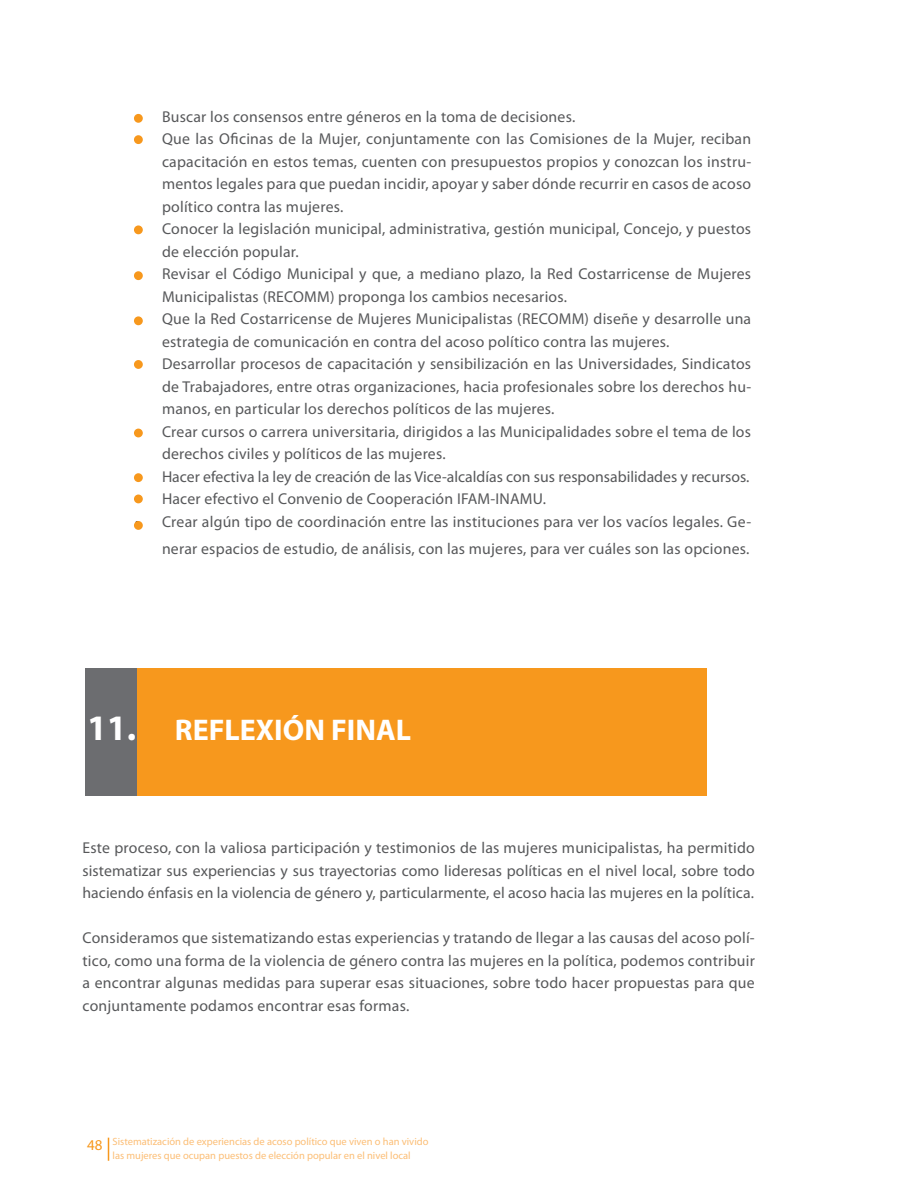
<style>
.page{position:relative;width:918px;height:1188px;background:#fff}
.page>*{position:absolute;margin:0;border:0;box-sizing:border-box;transform-origin:0 0}
.TITULO_PRINCIPAL{font:700 30px "Myriad Pro";color:#fff}
.TEXTO_GENERAL{font:15.75px/22.5px "Myriad Pro";letter-spacing:.015em;color:#57585a;text-align:justify}
.t1{font:15px "Myriad Pro";color:#f7981d}
.t2{font:10.5px/13.5px "Myriad Pro";color:#fcbe76}
.s1{font-size:16.5px;color:#231f20}
.s2{font-size:36px}
</style>
<div class="page">
<svg style="left:108px;top:1138px;width:1px;height:23px"></svg>
<div style="left:137px;top:668px;width:570px;height:128px;background:#f7981d"></div>
<div style="left:85px;top:668px;width:52px;height:128px;background:#6c6d70"></div>
<div style="left:134px;top:114px;width:9px;height:9px;background:#f7981d;border-radius:50%"></div>
<div style="left:134px;top:135px;width:9px;height:9px;background:#f7981d;border-radius:50%"></div>
<div style="left:134px;top:225px;width:9px;height:9px;background:#f7981d;border-radius:50%"></div>
<div style="left:134px;top:271px;width:9px;height:9px;background:#f7981d;border-radius:50%"></div>
<div style="left:134px;top:316px;width:9px;height:9px;background:#f7981d;border-radius:50%"></div>
<div style="left:134px;top:360px;width:9px;height:9px;background:#f7981d;border-radius:50%"></div>
<div style="left:134px;top:429px;width:9px;height:8px;background:#f7981d;border-radius:50%"></div>
<div style="left:134px;top:473px;width:9px;height:9px;background:#f7981d;border-radius:50%"></div>
<div style="left:134px;top:495px;width:9px;height:8px;background:#f7981d;border-radius:50%"></div>
<div style="left:134px;top:521px;width:9px;height:9px;background:#f7981d;border-radius:50%"></div>
<p class="TEXTO_GENERAL" style="left:135px;top:105px;width:442px"><span class="s1">•</span> Buscar los consensos entre géneros en la toma de decisiones.</p>
<p class="TEXTO_GENERAL" style="left:162px;top:127px;width:591px;text-indent:-27px"><span class="s1">•</span> Que las Oficinas de la Mujer, conjuntamente con las Comisiones de la Mujer, reciban capacitación en estos temas, cuenten con presupuestos propios y conozcan los instru&shy;mentos legales para que puedan incidir, apoyar y saber dónde recurrir en casos de acoso político contra las mujeres.</p>
<p class="TEXTO_GENERAL" style="left:162px;top:217px;width:591px;text-indent:-27px"><span class="s1">•</span> Conocer la legislación municipal, administrativa, gestión municipal, Concejo, y puestos de elección popular.</p>
<p class="TEXTO_GENERAL" style="left:162px;top:262px;width:591px;text-indent:-27px"><span class="s1">•</span> Revisar el Código Municipal y que, a mediano plazo, la Red Costarricense de Mujeres<br>Municipalistas (RECOMM) proponga los cambios necesarios.</p>
<p class="TEXTO_GENERAL" style="left:162px;top:307px;width:591px;text-indent:-27px"><span class="s1">•</span> Que la Red Costarricense de Mujeres Municipalistas (RECOMM) diseñe y desarrolle una estrategia de comunicación en contra del acoso político contra las mujeres.</p>
<p class="TEXTO_GENERAL" style="left:162px;top:352px;width:591px;text-indent:-27px"><span class="s1">•</span> Desarrollar procesos de capacitación y sensibilización en las Universidades, Sindicatos de Trabajadores, entre otras organizaciones, hacia profesionales sobre los derechos hu&shy;manos, en particular los derechos políticos de las mujeres.</p>
<p class="TEXTO_GENERAL" style="left:162px;top:420px;width:591px;text-indent:-27px"><span class="s1">•</span> Crear cursos o carrera universitaria, dirigidos a las Municipalidades sobre el tema de los derechos civiles y políticos de las mujeres.</p>
<p class="TEXTO_GENERAL" style="left:135px;top:465px;width:616px"><span class="s1">•</span> Hacer efectiva la ley de creación de las Vice-alcaldías con sus responsabilidades y recursos.</p>
<p class="TEXTO_GENERAL" style="left:135px;top:487px;width:413px"><span class="s1">•</span> Hacer efectivo el Convenio de Cooperación IFAM-INAMU.</p>
<p class="TEXTO_GENERAL" style="left:135px;top:508px;width:618px;line-height:27px;text-align:right"><span class="s1">•</span> Crear algún tipo de coordinación entre las instituciones para ver los vacíos legales. Ge&shy;nerar espacios de estudio, de análisis, con las mujeres, para ver cuáles son las opciones.</p>
<p class="TITULO_PRINCIPAL" style="left:87px;top:710px;width:326px"><span class="s2">11.</span> REFLEXIÓN FINAL</p>
<p class="TEXTO_GENERAL" style="left:82px;top:836px;width:674px">Este proceso, con la valiosa participación y testimonios de las mujeres municipalistas, ha permitido sistematizar sus experiencias y sus trayectorias como lideresas políticas en el nivel local, sobre todo haciendo énfasis en la violencia de género y, particularmente, el acoso hacia las mujeres en la política.</p>
<p class="TEXTO_GENERAL" style="left:82px;top:926px;width:674px">Consideramos que sistematizando estas experiencias y tratando de llegar a las causas del acoso polí&shy;tico, como una forma de la violencia de género contra las mujeres en la política, podemos contribuir a encontrar algunas medidas para superar esas situaciones, sobre todo hacer propuestas para que conjuntamente podamos encontrar esas formas.</p>
<p class="t1" style="left:87px;top:1136px;width:17px">48</p>
<p class="t2" style="left:113px;top:1135px;width:317px">Sistematización de experiencias de acoso político que viven o han vivido las mujeres que ocupan puestos de elección popular en el nivel local</p>
</div>
